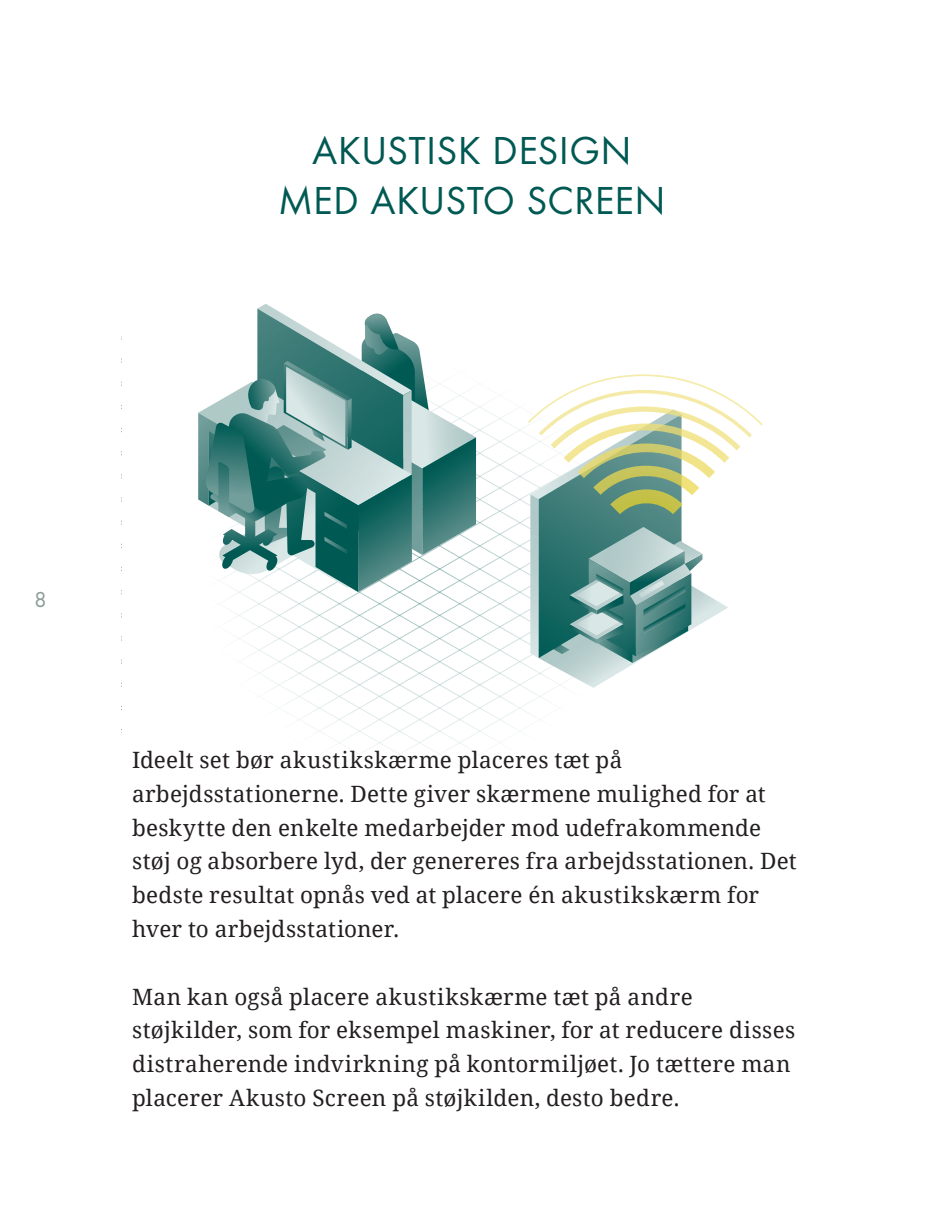
<style>
.page{position:relative;width:944px;height:1206px;background:#fff}
.page>*{position:absolute;margin:0;border:0;box-sizing:border-box;transform-origin:0 0}
.t1{font:40.5px/49.5px "Futura Boo";letter-spacing:.02em;color:#005953;text-align:center}
.t2{font:22.5px/33.8px "Noto Serif";letter-spacing:.01em;color:#231f20}
.t3{font:22.5px "Futura Boo";color:#8b9c98}
</style>
<div class="page">
<svg style="left:528px;top:374px;width:235px;height:314px"></svg>
<svg style="left:198px;top:304px;width:278px;height:288px"></svg>
<h1 class="t1" style="left:279px;top:127px;width:388px">AKUSTISK DESIGN<br>MED AKUSTO SCREEN</h1>
<p class="t3" style="left:34px;top:586px;width:14px">8</p>
<p class="t2" style="left:132px;top:742px;width:666px">Ideelt set bør akustikskærme placeres tæt på arbejdsstationerne. Dette giver skærmene mulighed for at beskytte den enkelte medarbejder mod udefrakommende støj og absorbere lyd, der genereres fra arbejdsstationen. Det bedste resultat opnås ved at placere én akustikskærm for hver to arbejdsstationer.</p>
<p class="t2" style="left:132px;top:978px;width:665px">Man kan også placere akustikskærme tæt på andre støjkilder, som for eksempel maskiner, for at reducere disses distraherende indvirkning på kontormiljøet. Jo tættere man placerer Akusto Screen på støjkilden, desto bedre.</p>
</div>
